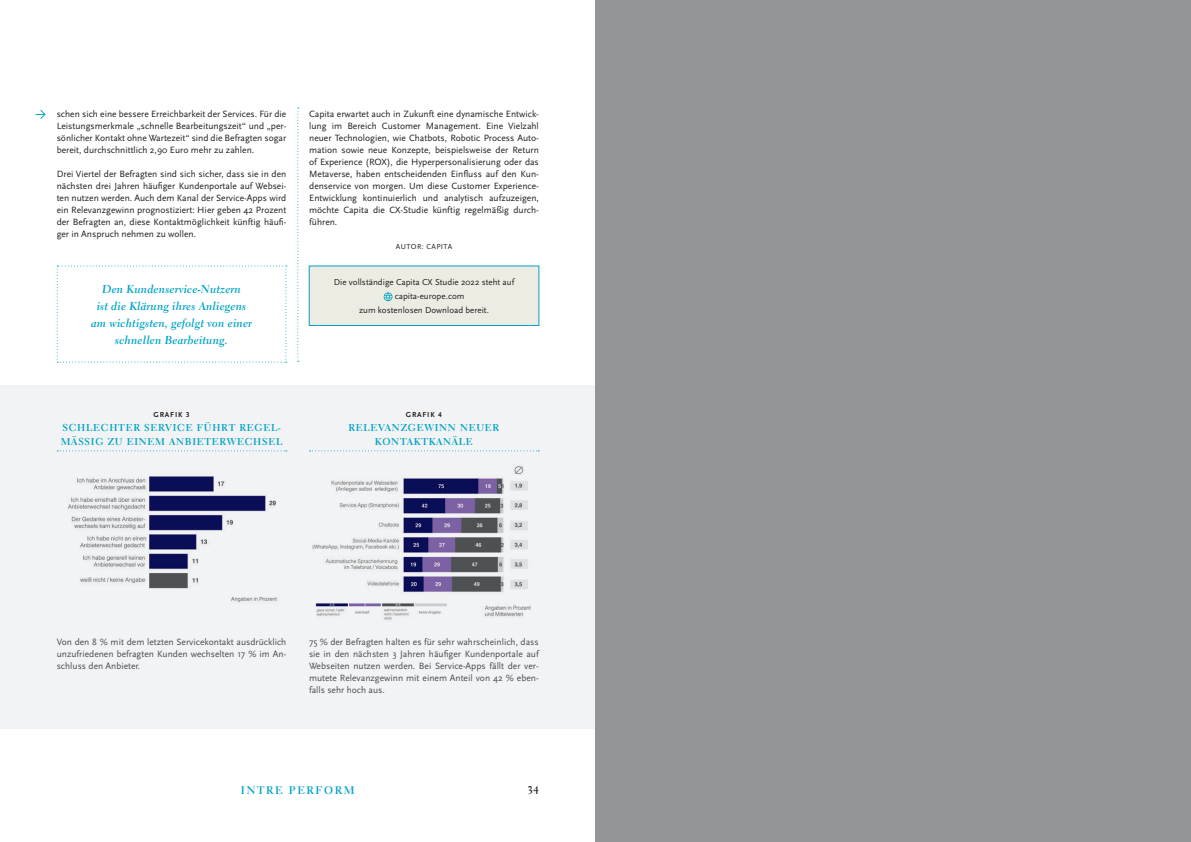
<style>
.page{position:relative;width:1191px;height:842px;background:#fff}
.page>*{position:absolute;margin:0;border:0;box-sizing:border-box;transform-origin:0 0}
.Story___Pull_Quote{font:11.5px/17px "Electra LT Std Bold Cursive";letter-spacing:.01em;color:#00a3c4;text-align:center}
.t1{font:700 11px "Electra LT Std";letter-spacing:.15em;color:#00a3c4}
.t2{font:700 11px "Electra LT Std";color:#231f20}
.Infokasten___Übersch{font:700 10px/14px "Electra LT Std";letter-spacing:.075em;color:#00a3c4}
.Story___Fließtext{font:9.5px/12px "Scala Sans Pro";color:#231f20;text-align:justify}
.Story___Fließtext-2{font:9.5px/12px "Scala Sans Pro";color:#4b4c4d;text-align:justify}
.Story___Infokasten_F{font:9px "Scala Sans Pro";color:#231f20}
.Story___Fließtext-3{font:700 7.5px "Scala Sans Pro";letter-spacing:.11em;color:#231f20}
.Story___Autor{font:7.5px "Scala Sans Pro";letter-spacing:.06em;color:#231f20}
</style>
<div class="page">
<div style="left:0;top:386px;width:595px;height:343px;background:#f2f3f4"></div>
<img style="left:68px;top:476px;width:209px;height:127px">
<img style="left:312px;top:466px;width:219px;height:154px">
<svg style="left:57px;top:450px;width:230px;height:1px"></svg>
<svg style="left:309px;top:450px;width:230px;height:1px"></svg>
<svg style="left:36px;top:110px;width:10px;height:9px"></svg>
<div style="left:309px;top:266px;width:230px;height:59px;background:#ecece3"></div>
<svg style="left:384px;top:292px;width:8px;height:9px"></svg>
<div style="left:309px;top:266px;width:230px;height:60px;border:1px solid #00a3c4"></div>
<svg style="left:57px;top:266px;width:230px;height:97px"></svg>
<svg style="left:297px;top:107px;width:2px;height:255px"></svg>
<div style="left:595px;top:0;width:596px;height:842px;background:#939598"></div>
<p class="Story___Fließtext" style="left:57px;top:108px;width:231px">schen sich eine bessere Erreichbarkeit der Services. Für die Leistungsmerkmale „schnelle Bearbeitungszeit“ und „per&shy;sönlicher Kontakt ohne Wartezeit“ sind die Befragten sogar bereit, durchschnittlich 2,90 Euro mehr zu zahlen.</p>
<p class="Story___Fließtext" style="left:57px;top:168px;width:231px">Drei Viertel der Befragten sind sich sicher, dass sie in den nächsten drei Jahren häufiger Kundenportale auf Websei&shy;ten nutzen werden. Auch dem Kanal der Service-Apps wird ein Relevanzgewinn prognostiziert: Hier geben 42 Prozent der Befragten an, diese Kontaktmöglichkeit künftig häufi&shy;ger in Anspruch nehmen zu wollen.</p>
<p class="Story___Pull_Quote" style="left:91px;top:280px;width:163px">Den Kundenservice-Nutzern<br>ist die Klärung ihres Anliegens am wichtigsten, gefolgt von einer schnellen Bearbeitung.</p>
<p class="Story___Fließtext" style="left:309px;top:108px;width:231px">Capita erwartet auch in Zukunft eine dynamische Entwick&shy;lung im Bereich Customer Management. Eine Vielzahl neuer Technologien, wie Chatbots, Robotic Process Auto&shy;mation sowie neue Konzepte, beispielsweise der Return of Experience (ROX), die Hyperpersonalisierung oder das Metaverse, haben entscheidenden Einfluss auf den Kun&shy;denservice von morgen. Um diese Customer Experience-Entwicklung kontinuierlich und analytisch aufzuzeigen, möchte Capita die CX-Studie künftig regelmäßig durch&shy;führen.</p>
<p class="Story___Autor" style="left:396px;top:242px;width:58px">AUTOR: CAPITA</p>
<p class="Story___Infokasten_F" style="left:334px;top:277px;width:182px">Die vollständige Capita CX Studie 2022 steht auf</p>
<p class="Story___Infokasten_F" style="left:395px;top:291px;width:71px">capita-europe.com</p>
<p class="Story___Infokasten_F" style="left:359px;top:305px;width:131px">zum kostenlosen Download bereit.</p>
<p class="Story___Fließtext-3" style="left:154px;top:410px;width:37px">GRAFIK 3</p>
<p class="Infokasten___Übersch" style="left:61px;top:420px;width:223px">SCHLECHTER SERVICE FÜHRT REGEL-<br>MÄSSIG ZU EINEM ANBIETERWECHSEL</p>
<p class="Story___Fließtext-3" style="left:406px;top:410px;width:37px">GRAFIK 4</p>
<p class="Infokasten___Übersch" style="left:348px;top:420px;width:152px;text-align:center">RELEVANZGEWINN NEUER<br>KONTAKTKANÄLE</p>
<p class="Story___Fließtext-2" style="left:57px;top:636px;width:231px">Von den 8 % mit dem letzten Servicekontakt ausdrücklich unzufriedenen befragten Kunden wechselten 17 % im An&shy;schluss den Anbieter.</p>
<p class="Story___Fließtext-2" style="left:309px;top:636px;width:231px">75 % der Befragten halten es für sehr wahrscheinlich, dass sie in den nächsten 3 Jahren häufiger Kundenportale auf Webseiten nutzen werden. Bei Service-Apps fällt der ver&shy;mutete Relevanzgewinn mit einem Anteil von 42 % eben&shy;falls sehr hoch aus.</p>
<p class="t1" style="left:241px;top:783px;width:115px">INTRE PERFORM</p>
<p class="t2" style="left:527px;top:783px;width:13px">34</p>
</div>
